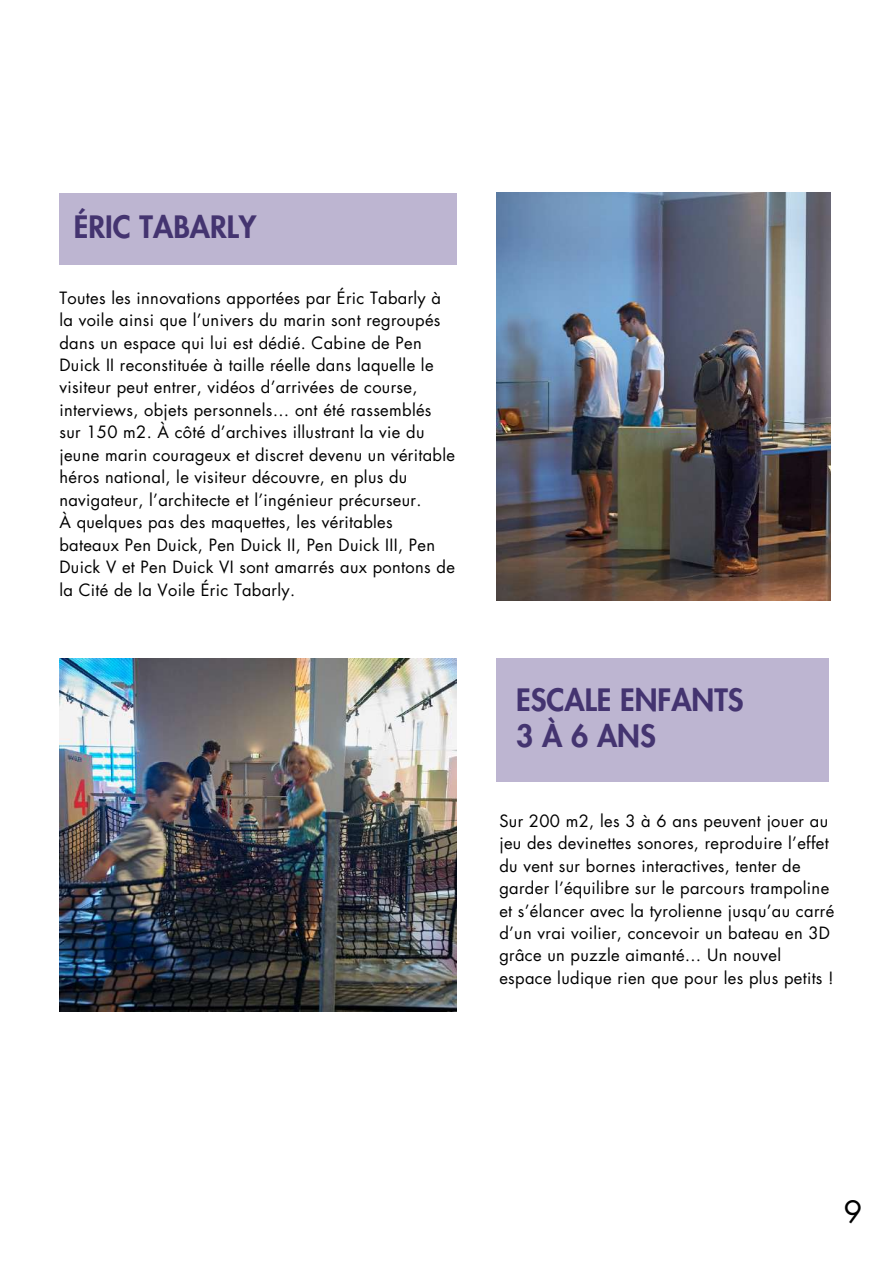
<style>
.page{position:relative;width:893px;height:1264px;background:#fff}
.page>*{position:absolute;margin:0;border:0;box-sizing:border-box;transform-origin:0 0}
.t1{font:800 30px/36px "Futura Std";color:#443470}
.t2{font:30px "Futura Std";color:#000}
.t3{font:16.5px/22.5px "Futura Std";letter-spacing:.02em;color:#000}
</style>
<div class="page">
<img style="left:496px;top:193px;width:334px;height:408px">
<img style="left:59px;top:658px;width:397px;height:353px">
<div style="left:496px;top:658px;width:333px;height:123px;background:#bdb5d1"></div>
<div style="left:59px;top:193px;width:397px;height:71px;background:#bdb5d1"></div>
<h1 class="t1" style="left:74px;top:210px;width:184px">ÉRIC TABARLY</h1>
<p class="t3" style="left:59px;top:287px;width:397px">Toutes les innovations apportées par Éric Tabarly à la voile ainsi que l’univers du marin sont regroupés dans un espace qui lui est dédié. Cabine de Pen Duick II reconstituée à taille réelle dans laquelle le visiteur peut entrer, vidéos d’arrivées de course, interviews, objets personnels… ont été rassemblés sur 150 m2. À côté d’archives illustrant la vie du jeune marin courageux et discret devenu un véritable héros national, le visiteur découvre, en plus du navigateur, l’architecte et l’ingénieur précurseur.<br>À quelques pas des maquettes, les véritables bateaux Pen Duick, Pen Duick II, Pen Duick III, Pen Duick V et Pen Duick VI sont amarrés aux pontons de la Cité de la Voile Éric Tabarly.</p>
<h1 class="t1" style="left:516px;top:683px;width:229px">ESCALE ENFANTS<br>3À6ANS</h1>
<p class="t3" style="left:499px;top:810px;width:336px">Sur 200 m2, les 3 à 6 ans peuvent jouer au jeu des devinettes sonores, reproduire l’effet du vent sur bornes interactives, tenter de garder l’équilibre sur le parcours trampoline et s’élancer avec la tyrolienne jusqu’au carré d’un vrai voilier, concevoir un bateau en 3D grâce un puzzle aimanté… Un nouvel espace ludique rien que pour les plus petits !</p>
<h1 class="t2" style="left:843px;top:1198px;width:20px">9</h1>
</div>
